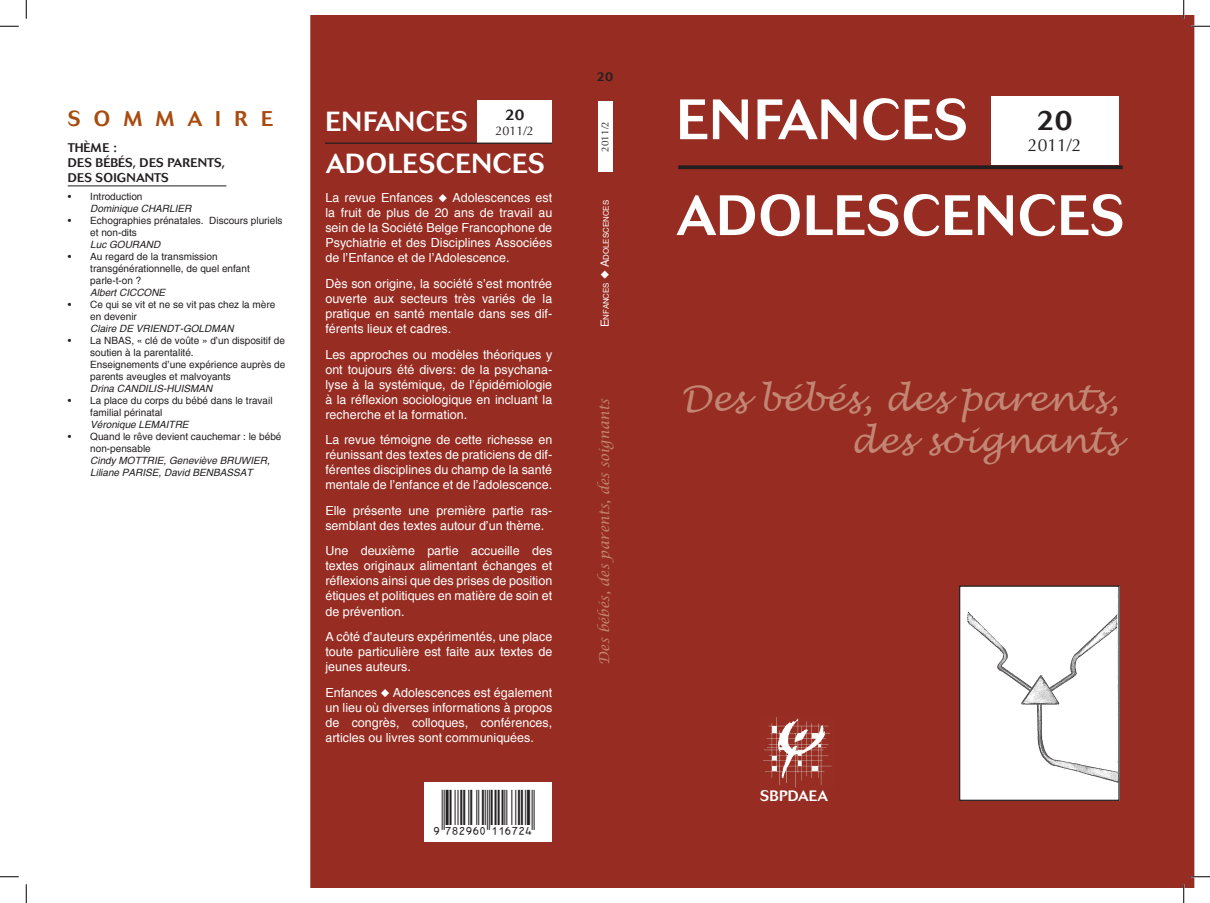
<style>
.page{position:relative;width:1210px;height:903px;background:#fff}
.page>*{position:absolute;margin:0;border:0;box-sizing:border-box;transform-origin:0 0}
.t1{font:500 56.25px "Cosmos";letter-spacing:.02em;color:#fff}
.t2{font:italic 35px/42px "Lucida Handwriting";color:#c28673;text-align:right}
.t3{font:500 27.5px "Cosmos";letter-spacing:.02em;color:#fff}
.t4{font:500 27.5px "Cosmos";color:#231f20}
.t5{font:500 21.25px "Cosmos";letter-spacing:.62em;color:#a84b0d}
.t6{font:17.5px "Optima";color:#231f20}
.t7{font:500 15px "Cosmos";color:#fff}
.t8{font:500 15px "Cosmos";color:#231f20}
.t9{font:italic 13.75px "Lucida Calligraphy";color:#c28673}
.t10{font:12.5px/15px "Helvetica";color:#fff;text-align:justify}
.t11{font:500 12.5px/15px "Cosmos";color:#231f20}
.t12{font:12.5px "Optima";color:#231f20}
.t13{font:10px/12px "Helvetica";color:#231f20}
.t14{font:italic 10px/12px "Helvetica";color:#231f20}
.t15{font:10px "Optima";color:#231f20}
.t16{font:7.88px "Helvetica";color:#fff}
.s1{font-size:11.25px}
</style>
<div class="page">
<div style="left:311px;top:16px;width:882px;height:871px;background:#962c22"></div>
<div style="left:990px;top:97px;width:128px;height:68px;background:#fff"></div>
<svg style="left:678px;top:165px;width:444px;height:4px;background:#2d2020"></svg>
<img style="left:961px;top:587px;width:156px;height:212px">
<div style="left:959px;top:585px;width:160px;height:216px;border:1px solid #231f20"></div>
<img style="left:763px;top:717px;width:69px;height:71px">
<div style="left:477px;top:101px;width:75px;height:42px;background:#fff"></div>
<hr style="left:325px;top:143px;width:227px;height:1px;background:#231f20">
<hr style="left:68px;top:186px;width:158px;height:1px;background:#231f20">
<div style="left:424px;top:782px;width:128px;height:59px;background:#fff"></div>
<div style="left:598px;top:101px;width:14px;height:71px;background:#fff"></div>
<svg style="left:0;top:25px;width:19px;height:2px"></svg>
<svg style="left:1191px;top:25px;width:18px;height:2px"></svg>
<svg style="left:0;top:876px;width:19px;height:1px"></svg>
<svg style="left:1191px;top:876px;width:18px;height:1px"></svg>
<svg style="left:25px;top:0;width:2px;height:19px"></svg>
<svg style="left:25px;top:884px;width:2px;height:19px"></svg>
<svg style="left:1182px;top:0;width:2px;height:19px"></svg>
<svg style="left:1182px;top:884px;width:2px;height:19px"></svg>
<h3 class="t5" style="left:68px;top:107px;width:22px">SO</h3>
<h3 class="t5" style="left:123px;top:107px;width:151px">MMAIRE</h3>
<p class="t11" style="left:68px;top:140px;width:159px">THÈME :<br>DES BÉBÉS, DES PARENTS,<br>DES SOIGNAN</p>
<p class="t11" style="left:154px;top:170px;width:15px">TS</p>
<p class="t13" style="left:68px;top:191px;width:76px">• Introduction</p>
<p class="t14" style="left:90px;top:203px;width:103px">Dominique CHARLIER</p>
<p class="t13" style="left:90px;top:215px;width:194px;text-indent:-23px">• Echographies prénatales. Discours pluriels et non-dits</p>
<p class="t14" style="left:90px;top:239px;width:72px">Luc GOURAND</p>
<p class="t13" style="left:90px;top:251px;width:161px;text-indent:-23px">• Au regard de la transmission transgénérationnelle, de quel enfant parle-t-on ?</p>
<p class="t14" style="left:90px;top:287px;width:77px">Albert CICCONE</p>
<p class="t13" style="left:90px;top:299px;width:187px;text-indent:-23px">• Ce qui se vit et ne se vit pas chez la mère en devenir</p>
<p class="t14" style="left:90px;top:323px;width:145px">Claire DE VRIENDT-GOLDMAN</p>
<p class="t13" style="left:90px;top:335px;width:197px;text-indent:-23px">• La NBAS, « clé de voûte » d’un dispositif de soutien à la parentalité.<br>Enseignements d’une expérience auprès de parents aveugles et malvoyants</p>
<p class="t14" style="left:90px;top:383px;width:124px">Drina CANDILIS-HUISMAN</p>
<p class="t13" style="left:90px;top:395px;width:184px;text-indent:-23px">• La place du corps du bébé dans le travail familial périnatal</p>
<p class="t14" style="left:90px;top:419px;width:100px">Véronique LEMAITRE</p>
<p class="t13" style="left:90px;top:431px;width:193px;text-indent:-23px">• Quand le rêve devient cauchemar : le bébé non-pensable</p>
<p class="t14" style="left:90px;top:455px;width:181px">Cindy MOTTRIE, Geneviève BRUWIER,<br>Liliane PARISE, David BENBASSAT</p>
<h3 class="t3" style="left:325px;top:105px;width:144px">ENFANCES</h3>
<p class="t8" style="left:505px;top:106px;width:21px">20</p>
<p class="t12" style="left:495px;top:123px;width:40px">2011/2</p>
<h3 class="t3" style="left:326px;top:148px;width:220px">ADOLESCENCES</h3>
<p class="t10" style="left:325px;top:191px;width:228px">La revue Enfances ◆ Adolescences est la fruit de plus de 20 ans de travail au sein de la Société Belge Francophone de Psychiatrie et des Disciplines Associées de l’Enfance et de l’Adolescence.</p>
<p class="t10" style="left:325px;top:276px;width:228px">Dès son origine, la société s’est montrée ouverte aux secteurs très variés de la pratique en santé mentale dans ses dif&shy;férents lieux et cadres.</p>
<p class="t10" style="left:325px;top:347px;width:228px">Les approches ou modèles théoriques y ont toujours été divers: de la psychana&shy;lyse à la systémique, de l’épidémiologie à la réflexion sociologique en incluant la recherche et la formation.</p>
<p class="t10" style="left:325px;top:433px;width:228px">La revue témoigne de cette richesse en réunissant des textes de praticiens de dif&shy;férentes disciplines du champ de la santé mentale de l’enfance et de l’adolescence.</p>
<p class="t10" style="left:325px;top:503px;width:228px">Elle présente une première partie ras&shy;semblant des textes autour d’un thème.</p>
<p class="t10" style="left:325px;top:544px;width:228px">Une deuxième partie accueille des textes originaux alimentant échanges et réflexions ainsi que des prises de position étiques et politiques en matière de soin et de prévention.</p>
<p class="t10" style="left:325px;top:630px;width:228px">A côté d’auteurs expérimentés, une place toute particulière est faite aux textes de jeunes auteurs.</p>
<p class="t10" style="left:325px;top:685px;width:228px">Enfances ◆ Adolescences est également un lieu où diverses informations à propos de congrès, colloques, conférences, articles ou livres sont communiquées.</p>
<p class="t11" style="left:597px;top:69px;width:18px">20</p>
<p class="t15" style="left:599px;top:152px;width:32px;rotate:-90deg">2011/2</p>
<p class="t16" style="left:601px;top:327px;width:129px;rotate:-90deg"><span class="s1">E</span>nfances ◆ <span class="s1">A</span>dolescences</p>
<p class="t9" style="left:596px;top:665px;width:268px;rotate:-90deg">Des bébés, des parents, des soignants</p>
<h1 class="t1" style="left:676px;top:87px;width:293px">ENFANCES</h1>
<h3 class="t4" style="left:1036px;top:105px;width:37px">20</h3>
<h3 class="t6" style="left:1027px;top:135px;width:55px">2011/2</h3>
<h1 class="t1" style="left:676px;top:183px;width:449px">ADOLESCENCES</h1>
<h2 class="t2" style="left:681px;top:379px;width:439px">Des bébés, des parents, des soignants</h2>
<p class="t7" style="left:760px;top:787px;width:70px">SBPDAEA</p>
</div>
